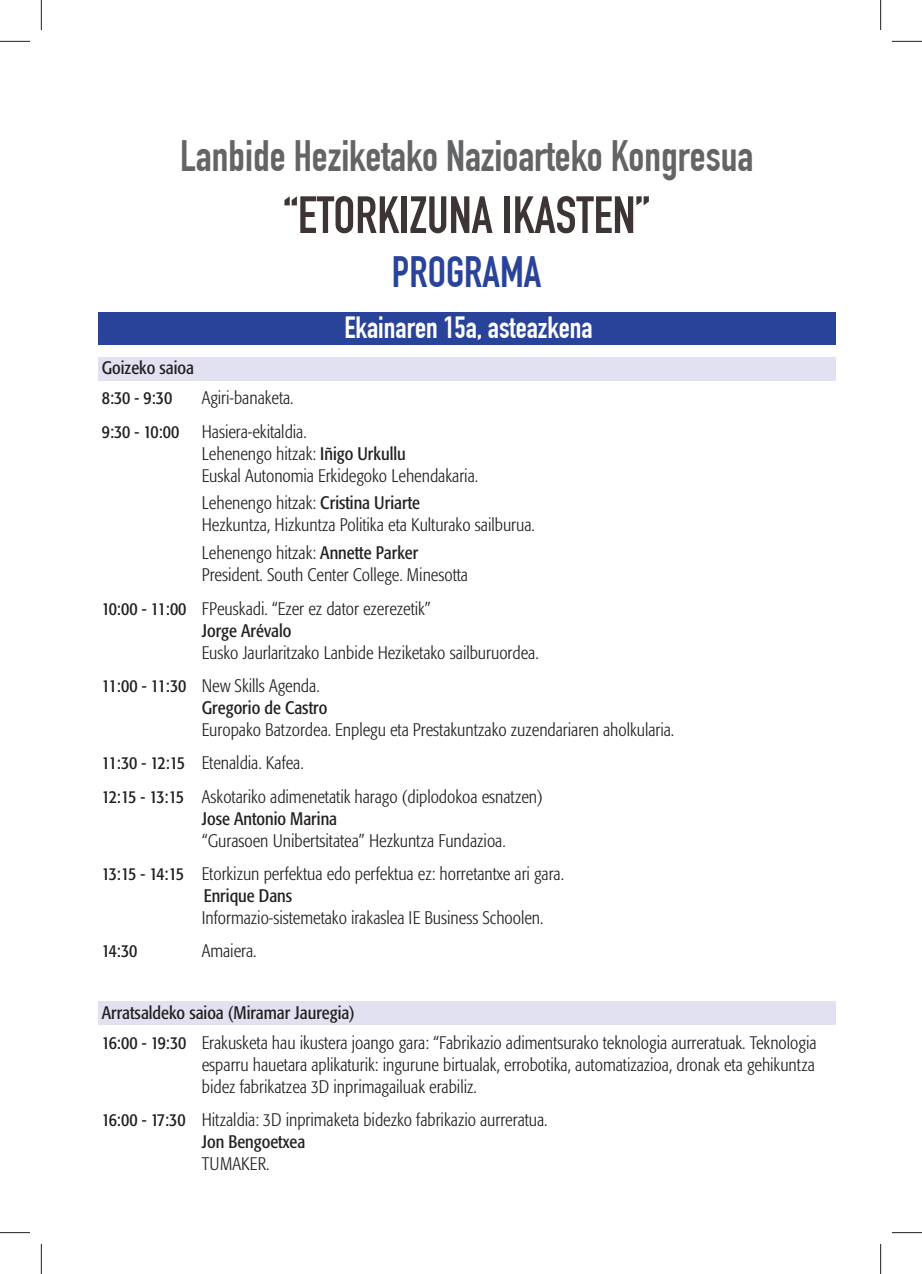
<style>
.page{position:relative;width:922px;height:1274px;background:#fff}
.page>*{position:absolute;margin:0;border:0;box-sizing:border-box;transform-origin:0 0}
.t1{font:51.4px "DIN Engschrift LT";color:#3c3533}
.t2{font:43px "DIN Engschrift LT";color:#636466}
.t3{font:43px "DIN Engschrift LT";color:#29439b}
.t4{font:30px "DIN Engschrift LT";color:#fff}
.t5{font:300 condensed 18px/22px "Formata";color:#231f20}
.t6{font:condensed 18px "Formata";color:#231f20}
.s1{font-weight:400}
</style>
<div class="page">
<div style="left:98px;top:311px;width:737px;height:33px;background:#29439b"></div>
<div style="left:98px;top:357px;width:737px;height:23px;background:#e1e1f1"></div>
<div style="left:98px;top:1001px;width:737px;height:24px;background:#e1e1f1"></div>
<hr style="left:0;top:41px;width:30px;height:1px;background:#231f20">
<hr style="left:892px;top:41px;width:30px;height:1px;background:#231f20">
<hr style="left:0;top:1232px;width:30px;height:1px;background:#231f20">
<hr style="left:892px;top:1232px;width:30px;height:1px;background:#231f20">
<hr style="left:41px;top:0;width:1px;height:30px;background:#231f20">
<hr style="left:41px;top:1243px;width:1px;height:30px;background:#231f20">
<hr style="left:880px;top:0;width:1px;height:30px;background:#231f20">
<hr style="left:880px;top:1243px;width:1px;height:30px;background:#231f20">
<h2 class="t2" style="left:180px;top:131px;width:575px">Lanbide Heziketako Nazioarteko Kongresua</h2>
<h1 class="t1" style="left:283px;top:185px;width:368px">“ETORKIZUNA IKASTEN”</h1>
<h2 class="t3" style="left:392px;top:247px;width:151px">PROGRAMA</h2>
<p class="t6" style="left:102px;top:360px;width:94px">Goizeko saioa</p>
<h3 class="t4" style="left:344px;top:310px;width:250px">Ekainaren 15a, asteazkena</h3>
<p class="t5" style="left:102px;top:382px;width:206px;line-height:33.4px;text-indent:100px">Agiri-banaketa.<br><span class="s1">9:30 - 10:00</span> Hasiera-ekitaldia.</p>
<p class="t5" style="left:202px;top:443px;width:278px">Lehenengo hitzak: <span class="s1">Iñigo Urkullu<br></span>Euskal Autonomia Erkidegoko Lehendakaria.</p>
<p class="t5" style="left:202px;top:493px;width:335px">Lehenengo hitzak: <span class="s1">Cristina Uriarte<br></span>Hezkuntza, Hizkuntza Politika eta Kulturako sailburua.</p>
<p class="t5" style="left:202px;top:543px;width:268px">Lehenengo hitzak: <span class="s1">Annette Parker<br></span>President. South Center College. Minesotta</p>
<p class="t5" style="left:202px;top:598px;width:231px;text-indent:-100px"><span class="s1">10:00 - 11:00</span> FPeuskadi. “Ezer ez dator ezerezetik”<br><span class="s1">Jorge Arévalo</span></p>
<p class="t5" style="left:102px;top:636px;width:438px;line-height:33.4px;text-indent:100px">Eusko Jaurlaritzako Lanbide Heziketako sailburuordea.<br><span class="s1">11:00 - 11:30</span> New Skills Agenda.</p>
<p class="t6" style="left:202px;top:700px;width:127px">Gregorio de Castro</p>
<p class="t5" style="left:102px;top:714px;width:574px;line-height:33.4px;text-indent:100px">Europako Batzordea. Enplegu eta Prestakuntzako zuzendariaren aholkularia.<br><span class="s1">11:30 - 12:15</span> Etenaldia. Kafea.<br><span class="s1">12:15 - 13:15</span> Askotariko adimenetatik harago (diplodokoa esnatzen)</p>
<p class="t6" style="left:202px;top:810px;width:137px">Jose Antonio Marina</p>
<p class="t5" style="left:102px;top:824px;width:464px;line-height:33.4px;text-indent:100px">“Gurasoen Unibertsitatea” Hezkuntza Fundazioa.<br><span class="s1">13:15 - 14:15</span> Etorkizun perfektua edo perfektua ez: horretantxe ari gara.</p>
<p class="t6" style="left:204px;top:888px;width:90px">Enrique Dans</p>
<p class="t5" style="left:202px;top:907px;width:343px">Informazio-sistemetako irakaslea IE Business Schoolen.</p>
<p class="t6" style="left:102px;top:943px;width:37px">14:30</p>
<p class="t5" style="left:202px;top:941px;width:56px">Amaiera.</p>
<p class="t6" style="left:102px;top:390px;width:72px">8:30 - 9:30</p>
<p class="t6" style="left:102px;top:1004px;width:255px">Arratsaldeko saioa (Miramar Jauregia)</p>
<p class="t5" style="left:202px;top:1032px;width:616px;text-align:justify;text-indent:-100px"><span class="s1">16:00 - 19:30</span> Erakusketa hau ikustera joango gara: “Fabrikazio adimentsurako teknologia aurreratuak. Teknologia esparru hauetara aplikaturik: ingurune birtualak, errobotika, automatizazioa, dronak eta gehikuntza bidez fabrikatzea 3D inprimagailuak erabiliz.</p>
<p class="t5" style="left:202px;top:1110px;width:347px;text-indent:-100px"><span class="s1">16:00 - 17:30</span> Hitzaldia: 3D inprimaketa bidezko fabrikazio aurreratua.<br><span class="s1">Jon Bengoetxea</span></p>
<p class="t5" style="left:202px;top:1154px;width:69px">TUMAKER.</p>
</div>
